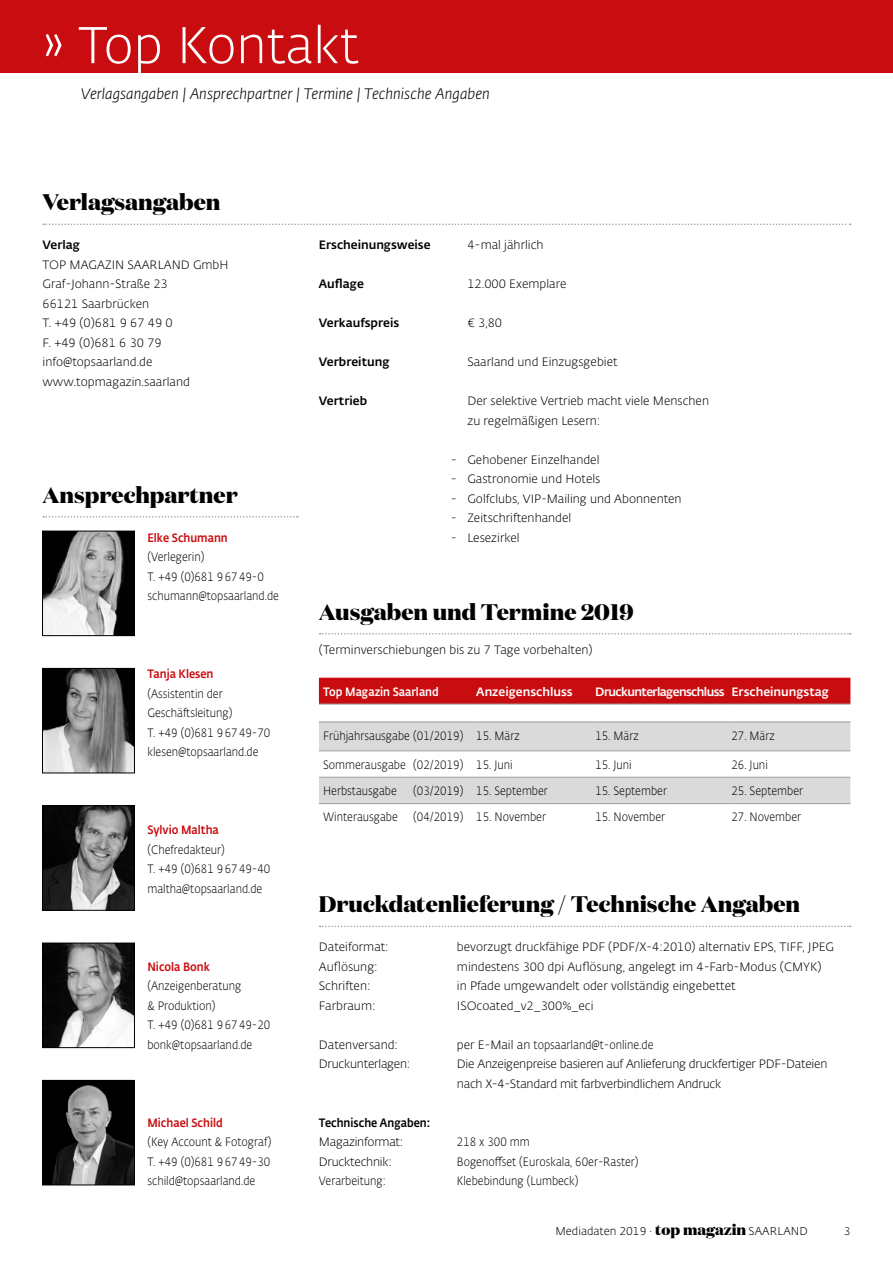
<style>
.page{position:relative;width:893px;height:1263px;background:#fff}
.page>*{position:absolute;margin:0;border:0;box-sizing:border-box;transform-origin:0 0}
.t1{font:300 51px "Fedra Sans Alt Std";color:#fff}
.t2{font:800 22.5px "Domaine Display";color:#000}
.t3{font:italic 300 15px "Fedra Sans Alt Std";color:#000}
.t4{font:300 12px/19.5px "Fedra Sans Alt Std";color:#000}
.t5{font:300 12px/19.5px "Fedra Sans Alt Std";color:#000;scale:.9 1}
.t6{font:300 12px/19.5px "Fedra Sans Alt Std";letter-spacing:-.02em;color:#000}
.t7{font:500 12px "Fedra Sans Alt Std";color:#000}
.t8{font:500 12px "Fedra Sans Alt Std";color:#c90c0f;scale:.9 1}
.t9{font:500 12px "Fedra Sans Alt Std";letter-spacing:-.05em;color:#fff}
.t10{font:500 12px "Fedra Sans Alt Std";color:#000;scale:.9 1}
.t11{font:500 12px "Fedra Sans Alt Std";color:#fff;scale:.9 1}
.t12{font:500 12px "Fedra Sans Alt Std";color:#fff}
.t13{font:300 11.25px "Fedra Sans Alt Std";color:#000}
.t14{font:300 11.1px "Fedra Sans Alt Std";color:#000}
.s1{font-family:"Domaine Display";font-weight:800;font-size:15px}
</style>
<div class="page">
<div style="left:0;top:0;width:893px;height:72px;background:#c90c0f"></div>
<svg style="left:43px;top:516px;width:255px;height:2px"></svg>
<svg style="left:43px;top:224px;width:808px;height:1px"></svg>
<svg style="left:320px;top:633px;width:531px;height:2px"></svg>
<svg style="left:320px;top:926px;width:531px;height:1px"></svg>
<div style="left:319px;top:678px;width:531px;height:26px;background:#c90c0f"></div>
<svg style="left:319px;top:722px;width:531px;height:81px"></svg>
<hr style="left:319px;top:704px;width:157px;height:1px;background:#9d9d9c">
<hr style="left:476px;top:704px;width:119px;height:1px;background:#9d9d9c">
<hr style="left:595px;top:704px;width:136px;height:1px;background:#9d9d9c">
<hr style="left:731px;top:704px;width:119px;height:1px;background:#9d9d9c">
<hr style="left:319px;top:721px;width:157px;height:1px;background:#9d9d9c">
<hr style="left:476px;top:721px;width:119px;height:1px;background:#9d9d9c">
<hr style="left:595px;top:721px;width:136px;height:1px;background:#9d9d9c">
<hr style="left:731px;top:721px;width:119px;height:1px;background:#9d9d9c">
<hr style="left:319px;top:750px;width:157px;height:1px;background:#9d9d9c">
<hr style="left:476px;top:750px;width:119px;height:1px;background:#9d9d9c">
<hr style="left:595px;top:750px;width:136px;height:1px;background:#9d9d9c">
<hr style="left:731px;top:750px;width:119px;height:1px;background:#9d9d9c">
<hr style="left:319px;top:777px;width:157px;height:1px;background:#9d9d9c">
<hr style="left:476px;top:777px;width:119px;height:1px;background:#9d9d9c">
<hr style="left:595px;top:777px;width:136px;height:1px;background:#9d9d9c">
<hr style="left:731px;top:777px;width:119px;height:1px;background:#9d9d9c">
<hr style="left:319px;top:803px;width:157px;height:1px;background:#9d9d9c">
<hr style="left:476px;top:803px;width:119px;height:1px;background:#9d9d9c">
<hr style="left:595px;top:803px;width:136px;height:1px;background:#9d9d9c">
<hr style="left:731px;top:803px;width:119px;height:1px;background:#9d9d9c">
<img style="left:44px;top:670px;width:89px;height:101px">
<div style="left:42px;top:668px;width:93px;height:105px;border:1px solid #000"></div>
<img style="left:44px;top:1082px;width:89px;height:101px">
<div style="left:42px;top:1080px;width:93px;height:105px;border:1px solid #000"></div>
<img style="left:44px;top:807px;width:89px;height:101px">
<div style="left:42px;top:805px;width:93px;height:105px;border:1px solid #000"></div>
<img style="left:44px;top:945px;width:89px;height:101px">
<div style="left:42px;top:943px;width:93px;height:105px;border:1px solid #000"></div>
<img style="left:44px;top:533px;width:89px;height:101px">
<div style="left:42px;top:531px;width:93px;height:105px;border:1px solid #000"></div>
<h1 class="t1" style="left:43px;top:15px;width:318px">» Top Kontakt</h1>
<p class="t3" style="left:81px;top:85px;width:411px">Verlagsangaben | Ansprechpartner | Termine | Technische Angaben</p>
<h2 class="t2" style="left:43px;top:187px;width:179px">Verlagsangaben</h2>
<p class="t7" style="left:43px;top:237px;width:39px">Verlag</p>
<p class="t4" style="left:43px;top:255px;width:188px">TOP MAGAZIN SAARLAND GmbH<br>Graf-Johann-Straße 23<br>66121 Saarbrücken<br>T. +49 (0)681 9 67 49 0<br>F. +49 (0)681 6 30 79 info@topsaarland.de www.topmagazin.saarland</p>
<h2 class="t2" style="left:43px;top:480px;width:197px">Ansprechpartner</h2>
<p class="t8" style="left:147px;top:530px;width:91px">Elke Schumann</p>
<p class="t5" style="left:147px;top:547px;width:148px">(Verlegerin)<br>T. +49 (0)681 96749-0 schumann@topsaarland.de</p>
<p class="t8" style="left:147px;top:666px;width:75px">Tanja Klesen</p>
<p class="t5" style="left:147px;top:684px;width:138px">(Assistentin der<br>Geschäftsleitung)<br>T. +49 (0)681 96749-70 klesen@topsaarland.de</p>
<p class="t8" style="left:147px;top:822px;width:81px">Sylvio Maltha</p>
<p class="t5" style="left:147px;top:840px;width:138px">(Chefredakteur)<br>T. +49 (0)681 96749-40 maltha@topsaarland.de</p>
<p class="t8" style="left:147px;top:959px;width:71px">Nicola Bonk</p>
<p class="t5" style="left:147px;top:976px;width:138px">(Anzeigenberatung<br>&amp; Produktion)<br>T. +49 (0)681 96749-20 bonk@topsaarland.de</p>
<p class="t8" style="left:147px;top:1115px;width:85px">Michael Schild</p>
<p class="t5" style="left:147px;top:1132px;width:139px;text-align:justify">(Key Account &amp; Fotograf)<br>T. +49 (0)681 96749-30 schild@topsaarland.de</p>
<p class="t7" style="left:319px;top:237px;width:113px">Erscheinungsweise</p>
<p class="t4" style="left:467px;top:235px;width:78px">4-mal jährlich</p>
<p class="t7" style="left:319px;top:276px;width:46px">Auflage</p>
<p class="t4" style="left:467px;top:274px;width:101px">12.000 Exemplare</p>
<p class="t7" style="left:319px;top:315px;width:82px">Verkaufspreis</p>
<p class="t4" style="left:467px;top:313px;width:36px">€ 3,80</p>
<p class="t7" style="left:319px;top:354px;width:72px">Verbreitung</p>
<p class="t4" style="left:467px;top:352px;width:152px">Saarland und Einzugsgebiet</p>
<p class="t7" style="left:319px;top:393px;width:50px">Vertrieb</p>
<p class="t4" style="left:467px;top:391px;width:243px">Der selektive Vertrieb macht viele Menschen zu regelmäßigen Lesern:</p>
<p class="t4" style="left:451px;top:450px;width:150px">- Gehobener Einzelhandel</p>
<p class="t4" style="left:451px;top:469px;width:151px">- Gastronomie und Hotels</p>
<p class="t4" style="left:451px;top:489px;width:232px">- Golfclubs, VIP-Mailing und Abonnenten</p>
<p class="t4" style="left:451px;top:508px;width:122px">- Zeitschriftenhandel</p>
<p class="t4" style="left:451px;top:528px;width:70px">- Lesezirkel</p>
<h2 class="t2" style="left:319px;top:597px;width:316px">Ausgaben und Termine 2019</h2>
<p class="t4" style="left:319px;top:640px;width:275px">(Terminverschiebungen bis zu 7 Tage vorbehalten)</p>
<p class="t11" style="left:323px;top:684px;width:130px">Top Magazin Saarland</p>
<p class="t12" style="left:476px;top:684px;width:98px">Anzeigenschluss</p>
<p class="t9" style="left:595px;top:684px;width:235px">Druckunterlagenschluss Erscheinungstag</p>
<p class="t5" style="left:323px;top:726px;width:220px">Frühjahrsausgabe (01/2019) 15. März</p>
<p class="t5" style="left:595px;top:726px;width:50px">15. März</p>
<p class="t5" style="left:731px;top:726px;width:50px">27. März</p>
<p class="t5" style="left:323px;top:755px;width:212px">Sommerausgabe (02/2019) 15. Juni</p>
<p class="t5" style="left:595px;top:755px;width:42px">15. Juni</p>
<p class="t5" style="left:731px;top:755px;width:42px">26. Juni</p>
<p class="t5" style="left:323px;top:781px;width:83px">Herbstausgabe</p>
<p class="t5" style="left:413px;top:781px;width:151px">(03/2019) 15. September</p>
<p class="t5" style="left:595px;top:781px;width:81px">15. September</p>
<p class="t5" style="left:731px;top:781px;width:81px">25. September</p>
<p class="t5" style="left:323px;top:808px;width:85px">Winterausgabe</p>
<p class="t5" style="left:413px;top:808px;width:149px">(04/2019) 15. November</p>
<p class="t5" style="left:595px;top:808px;width:79px">15. November</p>
<p class="t5" style="left:731px;top:808px;width:79px">27. November</p>
<h2 class="t2" style="left:319px;top:889px;width:483px">Druckdatenlieferung / Technische Angaben</h2>
<p class="t4" style="left:319px;top:937px;width:71px">Dateiformat:</p>
<p class="t4" style="left:457px;top:937px;width:379px">bevorzugt druckfähige PDF (PDF/X-4:2010) alternativ EPS, TIFF, JPEG</p>
<p class="t4" style="left:319px;top:957px;width:60px">Auflösung:</p>
<p class="t4" style="left:457px;top:957px;width:366px">mindestens 300 dpi Auflösung, angelegt im 4-Farb-Modus (CMYK)</p>
<p class="t4" style="left:319px;top:976px;width:53px">Schriften:</p>
<p class="t4" style="left:457px;top:976px;width:280px">in Pfade umgewandelt oder vollständig eingebettet</p>
<p class="t4" style="left:319px;top:996px;width:58px">Farbraum:</p>
<p class="t4" style="left:457px;top:996px;width:138px">ISOcoated_v2_300%_eci</p>
<p class="t4" style="left:319px;top:1035px;width:81px">Datenversand:</p>
<p class="t4" style="left:457px;top:1035px;width:198px">per E-Mail an topsaarland@t-online.de</p>
<p class="t6" style="left:319px;top:1054px;width:93px">Druckunterlagen:</p>
<p class="t6" style="left:457px;top:1054px;width:372px">Die Anzeigenpreise basieren auf Anlieferung druckfertiger PDF-Dateien nach X-4-Standard mit farbverbindlichem Andruck</p>
<p class="t10" style="left:319px;top:1115px;width:125px">Technische Angaben:</p>
<p class="t6" style="left:319px;top:1132px;width:86px">Magazinformat:</p>
<p class="t5" style="left:457px;top:1132px;width:82px">218 x 300 mm</p>
<p class="t6" style="left:319px;top:1152px;width:75px">Drucktechnik:</p>
<p class="t5" style="left:457px;top:1152px;width:203px">Bogenoffset (Euroskala, 60er-Raster)</p>
<p class="t5" style="left:319px;top:1171px;width:76px">Verarbeitung:</p>
<p class="t5" style="left:457px;top:1171px;width:137px">Klebebindung (Lumbeck)</p>
<p class="t13" style="left:555px;top:1224px;width:254px">Mediadaten 2019 · <span class="s1">top magazin</span> SAARLAND</p>
<p class="t14" style="left:844px;top:1225px;width:8px">3</p>
</div>
